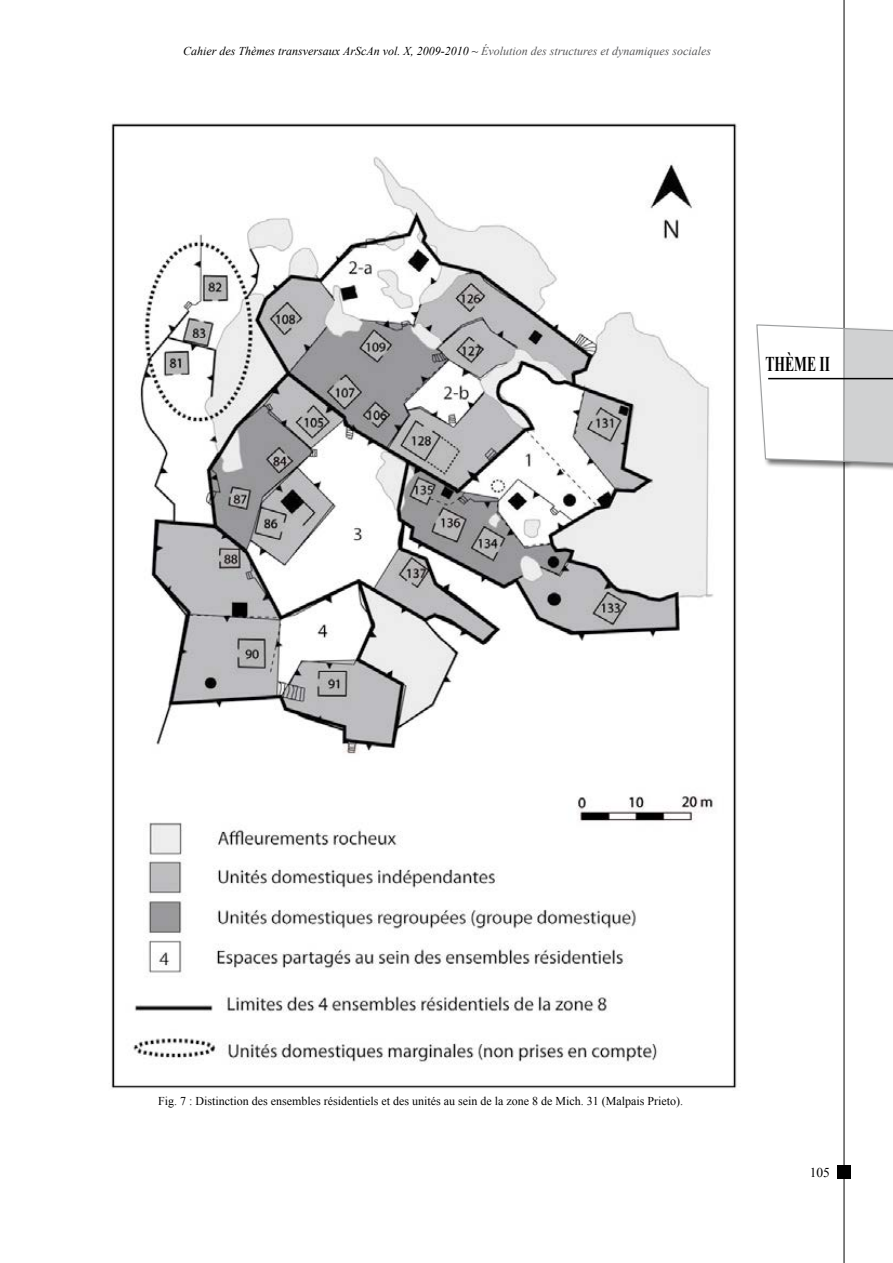
<style>
.page{position:relative;width:893px;height:1263px;background:#fff}
.page>*{position:absolute;margin:0;border:0;box-sizing:border-box;transform-origin:0 0}
.t1{font:700 21px "Times New Roman";color:#000;scale:.65 1}
.t2{font:13.5px "Times New Roman";color:#000}
.t3{font:12px "Times New Roman";color:#000}
.t4{font:italic 12px "Times New Roman";color:#000}
.s1{color:#58585a}
</style>
<div class="page">
<div style="left:837px;top:1165px;width:14px;height:13px;background:#000"></div>
<hr style="left:844px;top:0;width:1px;height:1263px;background:#000">
<div style="left:755px;top:324px;width:98px;height:146px;background:#000;opacity:.55"></div>
<div style="left:842px;top:327px;width:51px;height:145px;background:#000;opacity:.55"></div>
<svg style="left:756px;top:324px;width:137px;height:141px"></svg>
<hr style="left:768px;top:378px;width:125px;height:1px;background:#000">
<img style="left:111px;top:123px;width:626px;height:966px">
<p class="t4" style="left:183px;top:43px;width:529px">Cahier des Thèmes transversaux ArScAn vol. X, 2009-2010 ~ <span class="s1">Évolution des structures et dynamiques sociales</span></p>
<h1 class="t1" style="left:765px;top:350px;width:93px">THÈME II</h1>
<p class="t3" style="left:158px;top:1093px;width:526px">Fig. 7 : Distinction des ensembles résidentiels et des unités au sein de la zone 8 de Mich. 31 (Malpais Prieto).</p>
<p class="t2" style="left:810px;top:1163px;width:22px">105</p>
</div>
